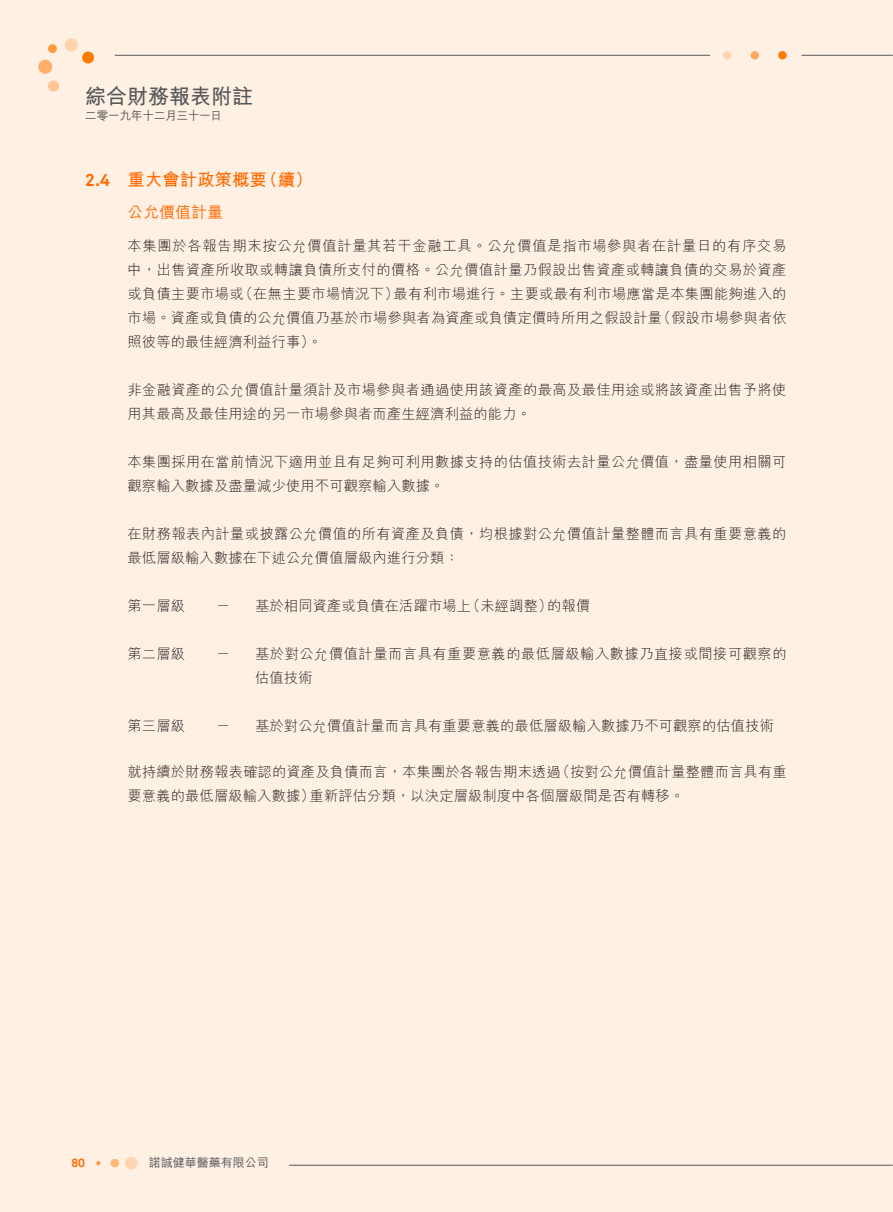
<style>
.page{position:relative;width:893px;height:1212px;background:#fff0e4}
.page>*{position:absolute;margin:0;border:0;box-sizing:border-box;transform-origin:0 0}
.t1{font:700 21px "M Hei HK";color:#57585a}
.t2{font:700 17.25px "M Hei HK";letter-spacing:.01em;color:#ff6a00}
.t3{font:500 15.75px "M Hei HK";letter-spacing:.015em;color:#ff6a00}
.t4{font:300 14.25px/24px "M Hei HK";letter-spacing:.015em;color:#231f20}
.t5{font:300 14.25px/24px "M Hei HK";letter-spacing:.035em;color:#231f20}
.t6{font:500 12px "M Hei HK";letter-spacing:-.035em;color:#57585a}
.t7{font:500 12px "M Hei HK";color:#57585a}
.t8{font:700 12px "Akkurat Pro";color:#ff6a00}
.s1{font-family:"Akkurat Pro"}
</style>
<div class="page">
<svg style="left:38px;top:60px;width:15px;height:14px"></svg>
<svg style="left:64px;top:38px;width:31px;height:26px"></svg>
<svg style="left:48px;top:44px;width:9px;height:9px"></svg>
<svg style="left:48px;top:80px;width:11px;height:12px"></svg>
<div style="left:723px;top:51px;width:8px;height:9px;background:#ffd4ae;border-radius:50%"></div>
<div style="left:750px;top:51px;width:9px;height:9px;background:#ffa95e;border-radius:50%"></div>
<div style="left:778px;top:51px;width:9px;height:9px;background:#ff7a00;border-radius:50%"></div>
<hr style="left:115px;top:55px;width:595px;height:1px;background:#57585a">
<hr style="left:801px;top:55px;width:92px;height:1px;background:#57585a">
<svg style="left:96px;top:1161px;width:5px;height:4px"></svg>
<div style="left:111px;top:1159px;width:8px;height:8px;background:#ffb778;border-radius:50%"></div>
<div style="left:125px;top:1157px;width:13px;height:12px;background:#ffd4ae;border-radius:50%"></div>
<hr style="left:289px;top:1165px;width:604px;height:1px;background:#57585a">
<h1 class="t1" style="left:85px;top:81px;width:169px">綜合財務報表附註</h1>
<p class="t6" style="left:85px;top:107px;width:139px">二零一九年十二月三十一日</p>
<p class="t2" style="left:85px;top:167px;width:229px"><span class="s1">2.4</span> 重大會計政策概要（續）</p>
<p class="t3" style="left:128px;top:201px;width:97px">公允價值計量</p>
<p class="t4" style="left:128px;top:233px;width:661px;text-align:justify">本集團於各報告期末按公允價值計量其若干金融工具。公允價值是指市場參與者在計量日的有序交易中，出售資產所收取或轉讓負債所支付的價格。公允價值計量乃假設出售資產或轉讓負債的交易於資產或負債主要市場或（在無主要市場情況下）最有利市場進行。主要或最有利市場應當是本集團能夠進入的市場。資產或負債的公允價值乃基於市場參與者為資產或負債定價時所用之假設計量（假設市場參與者依照彼等的最佳經濟利益行事）。</p>
<p class="t4" style="left:128px;top:377px;width:660px">非金融資產的公允價值計量須計及市場參與者通過使用該資產的最高及最佳用途或將該資產出售予將使用其最高及最佳用途的另一市場參與者而產生經濟利益的能力。</p>
<p class="t4" style="left:128px;top:449px;width:660px">本集團採用在當前情況下適用並且有足夠可利用數據支持的估值技術去計量公允價值，盡量使用相關可觀察輸入數據及盡量減少使用不可觀察輸入數據。</p>
<p class="t4" style="left:128px;top:521px;width:660px">在財務報表內計量或披露公允價值的所有資產及負債，均根據對公允價值計量整體而言具有重要意義的最低層級輸入數據在下述公允價值層級內進行分類：</p>
<p class="t4" style="left:128px;top:593px;width:59px">第一層級</p>
<p class="t4" style="left:216px;top:593px;width:16px">－</p>
<p class="t4" style="left:255px;top:593px;width:337px">基於相同資產或負債在活躍市場上（未經調整）的報價</p>
<p class="t4" style="left:128px;top:641px;width:59px">第二層級</p>
<p class="t4" style="left:216px;top:641px;width:16px">－</p>
<p class="t5" style="left:255px;top:641px;width:533px">基於對公允價值計量而言具有重要意義的最低層級輸入數據乃直接或間接可觀察的估值技術</p>
<p class="t4" style="left:128px;top:713px;width:59px">第三層級</p>
<p class="t4" style="left:216px;top:713px;width:16px">－</p>
<p class="t4" style="left:255px;top:713px;width:520px">基於對公允價值計量而言具有重要意義的最低層級輸入數據乃不可觀察的估值技術</p>
<p class="t4" style="left:128px;top:759px;width:661px">就持續於財務報表確認的資產及負債而言，本集團於各報告期末透過（按對公允價值計量整體而言具有重要意義的最低層級輸入數據）重新評估分類，以決定層級制度中各個層級間是否有轉移。</p>
<p class="t8" style="left:71px;top:1156px;width:15px">80</p>
<p class="t7" style="left:149px;top:1154px;width:121px">諾誠健華醫藥有限公司</p>
</div>
